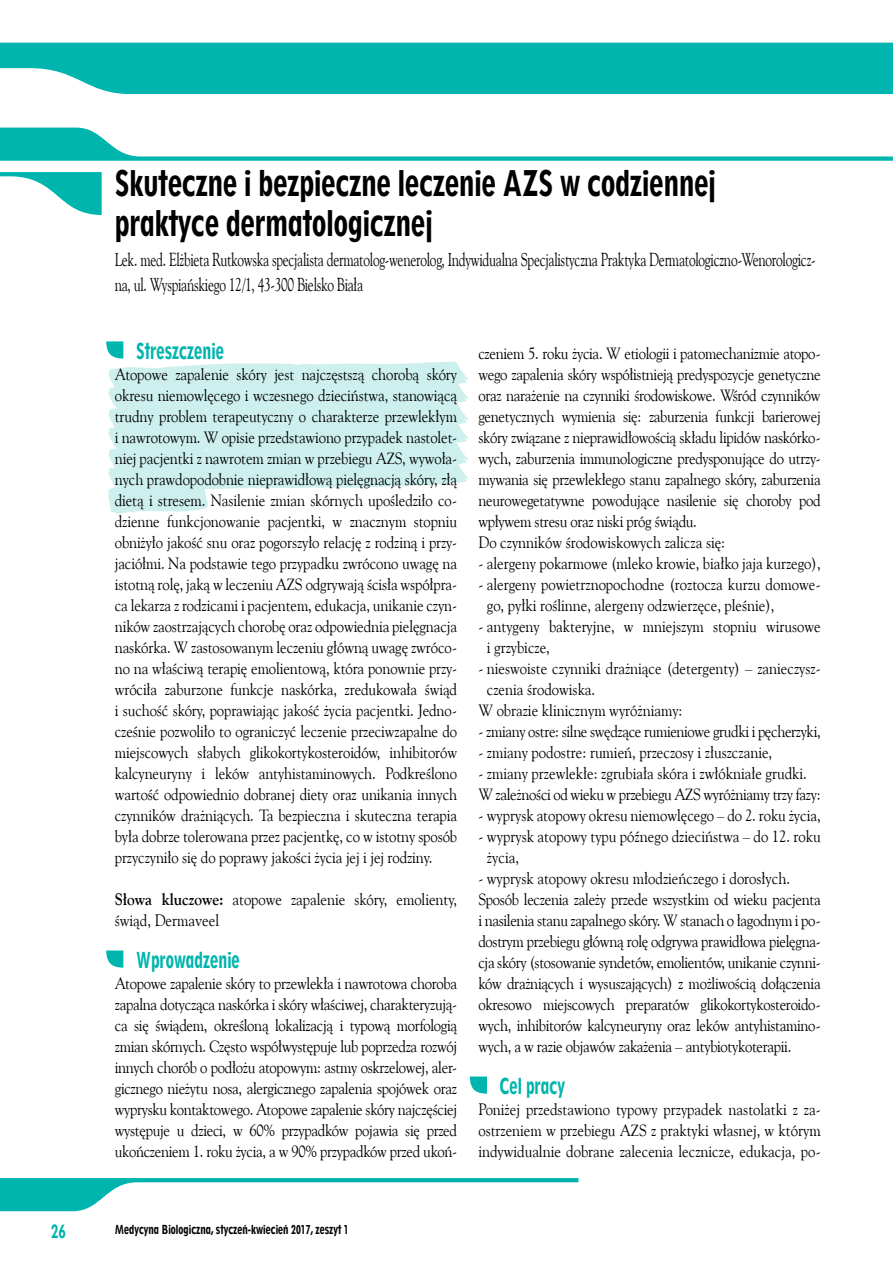
<style>
.page{position:relative;width:893px;height:1263px;background:#fff}
.page>*{position:absolute;margin:0;border:0;box-sizing:border-box;transform-origin:0 0}
.t1{font:33.15px/40.5px "Geometr 212 Hv Cn EU";color:#000;scale:.77 1}
.t2{font:20.7px "Geometr 212 Hv Cn EU";color:#00b5ad;scale:.72 1}
.t3{font:18.75px/25.5px "Goudy Ol St EU";letter-spacing:-.02em;color:#000;scale:.72 1}
.t4{font:17.55px "Geometr 212 Hv Cn EU";color:#00b5ad;scale:.77 1}
.t5{font:16.5px/21px "Goudy Ol St EU";letter-spacing:-.02em;color:#000;scale:.9 1}
.t6{font:16.5px/21px "Goudy Ol St EU";color:#000;scale:.9 1}
.t7{font:11.7px "Geometr 212 Hv Cn EU";color:#000;scale:.77 1}
.s1{font-weight:700}
</style>
<div class="page">
<div style="left:0;top:43px;width:893px;height:51px;background:#00b5ad"></div>
<svg style="left:0;top:1178px;width:578px;height:33px"></svg>
<svg style="left:0;top:172px;width:102px;height:43px"></svg>
<svg style="left:0;top:128px;width:893px;height:33px"></svg>
<svg style="left:106px;top:341px;width:363px;height:173px"></svg>
<svg style="left:106px;top:950px;width:17px;height:18px"></svg>
<svg style="left:469px;top:1076px;width:18px;height:18px"></svg>
<h1 class="t1" style="left:115px;top:164px;width:782px">Skuteczne i bezpieczne leczenie AZS w codziennej praktyce dermatologicznej</h1>
<p class="t3" style="left:115px;top:247px;width:975px">Lek. med. Elżbieta Rutkowska specjalista dermatolog-wenerolog, Indywidualna Specjalistyczna Praktyka Dermatologiczno-Wenorologicz&shy;na, ul. Wyspiańskiego 12/1, 43-300 Bielsko Biała</p>
<p class="t2" style="left:136px;top:337px;width:123px">Streszczenie</p>
<p class="t5" style="left:115px;top:364px;width:382px;text-align:justify">Atopowe zapalenie skóry jest najczęstszą chorobą skóry okresu niemowlęcego i wczesnego dzieciństwa, stanowiącą trudny problem terapeutyczny o charakterze przewlekłym i nawrotowym. W opisie przedstawiono przypadek nastolet&shy;niej pacjentki z nawrotem zmian w przebiegu AZS, wywoła&shy;nych prawdopodobnie nieprawidłową pielęgnacją skóry, złą dietą i stresem. Nasilenie zmian skórnych upośledziło co&shy;dzienne funkcjonowanie pacjentki, w znacznym stopniu obniżyło jakość snu oraz pogorszyło relację z rodziną i przy&shy;jaciółmi. Na podstawie tego przypadku zwrócono uwagę na istotną rolę, jaką w leczeniu AZS odgrywają ścisła współpra&shy;ca lekarza z rodzicami i pacjentem, edukacja, unikanie czyn&shy;ników zaostrzających chorobę oraz odpowiednia pielęgnacja naskórka. W zastosowanym leczeniu główną uwagę zwróco&shy;no na właściwą terapię emolientową, która ponownie przy&shy;wróciła zaburzone funkcje naskórka, zredukowała świąd i suchość skóry, poprawiając jakość życia pacjentki. Jedno&shy;cześnie pozwoliło to ograniczyć leczenie przeciwzapalne do miejscowych słabych glikokortykosteroidów, inhibitorów kalcyneuryny i leków antyhistaminowych. Podkreślono wartość odpowiednio dobranej diety oraz unikania innych czynników drażniących. Ta bezpieczna i skuteczna terapia była dobrze tolerowana przez pacjentkę, co w istotny sposób przyczyniło się do poprawy jakości życia jej i jej rodziny.</p>
<p class="t5" style="left:115px;top:889px;width:382px"><span class="s1">Słowa kluczowe:</span> atopowe zapalenie skóry, emolienty, świąd, Dermaveel</p>
<p class="t2" style="left:136px;top:946px;width:146px">Wprowadzenie</p>
<p class="t5" style="left:115px;top:973px;width:382px;text-align:justify">Atopowe zapalenie skóry to przewlekła i nawrotowa choroba zapalna dotycząca naskórka i skóry właściwej, charakteryzują&shy;ca się świądem, określoną lokalizacją i typową morfologią zmian skórnych. Często współwystępuje lub poprzedza rozwój innych chorób o podłożu atopowym: astmy oskrzelowej, aler&shy;gicznego nieżytu nosa, alergicznego zapalenia spojówek oraz wyprysku kontaktowego. Atopowe zapalenie skóry najczęściej występuje u dzieci, w 60% przypadków pojawia się przed ukończeniem 1. roku życia, a w 90% przypadków przed ukoń-</p>
<p class="t5" style="left:478px;top:343px;width:382px">czeniem 5. roku życia. W etiologii i patomechanizmie atopo&shy;wego zapalenia skóry współistnieją predyspozycje genetyczne oraz narażenie na czynniki środowiskowe. Wśród czynników genetycznych wymienia się: zaburzenia funkcji barierowej skóry związane z nieprawidłowością składu lipidów naskórko&shy;wych, zaburzenia immunologiczne predysponujące do utrzy&shy;mywania się przewlekłego stanu zapalnego skóry, zaburzenia neurowegetatywne powodujące nasilenie się choroby pod wpływem stresu oraz niski próg świądu.<br>Do czynników środowiskowych zalicza się:</p>
<p class="t5" style="left:478px;top:553px;width:382px">- alergeny pokarmowe (mleko krowie, białko jaja kurzego),</p>
<p class="t5" style="left:487px;top:574px;width:372px;text-indent:-9px">- alergeny powietrznopochodne (roztocza kurzu domowe&shy;go, pyłki roślinne, alergeny odzwierzęce, pleśnie),</p>
<p class="t5" style="left:487px;top:616px;width:372px;text-indent:-9px">- antygeny bakteryjne, w mniejszym stopniu wirusowe i grzybicze,</p>
<p class="t5" style="left:478px;top:658px;width:382px">- nieswoiste czynniki drażniące (detergenty) – zanieczysz-</p>
<p class="t5" style="left:487px;top:679px;width:122px">czenia środowiska.</p>
<p class="t5" style="left:478px;top:700px;width:228px">W obrazie klinicznym wyróżniamy:</p>
<p class="t5" style="left:478px;top:721px;width:382px">- zmiany ostre: silne swędzące rumieniowe grudki i pęcherzyki,</p>
<p class="t5" style="left:478px;top:742px;width:328px">- zmiany podostre: rumień, przeczosy i złuszczanie,</p>
<p class="t5" style="left:478px;top:763px;width:382px">- zmiany przewlekłe: zgrubiała skóra i zwłókniałe grudki.<br>W zależności od wieku w przebiegu AZS wyróżniamy trzy fazy:</p>
<p class="t5" style="left:478px;top:805px;width:382px">- wyprysk atopowy okresu niemowlęcego – do 2. roku życia,</p>
<p class="t6" style="left:487px;top:826px;width:372px;text-indent:-9px">- wyprysk atopowy typu późnego dzieciństwa – do 12. roku życia,</p>
<p class="t5" style="left:478px;top:868px;width:382px">- wyprysk atopowy okresu młodzieńczego i dorosłych.<br>Sposób leczenia zależy przede wszystkim od wieku pacjenta i nasilenia stanu zapalnego skóry. W stanach o łagodnym i po&shy;dostrym przebiegu główną rolę odgrywa prawidłowa pielęgna&shy;cja skóry (stosowanie syndetów, emolientów, unikanie czynni&shy;ków drażniących i wysuszających) z możliwością dołączenia okresowo miejscowych preparatów glikokortykosteroido&shy;wych, inhibitorów kalcyneuryny oraz leków antyhistamino&shy;wych, a w razie objawów zakażenia – antybiotykoterapii.</p>
<p class="t2" style="left:500px;top:1072px;width:92px">Cel pracy</p>
<p class="t5" style="left:478px;top:1099px;width:382px;text-align:justify">Poniżej przedstawiono typowy przypadek nastolatki z za&shy;ostrzeniem w przebiegu AZS z praktyki własnej, w którym indywidualnie dobrane zalecenia lecznicze, edukacja, po-</p>
<p class="t4" style="left:51px;top:1219px;width:21px">26</p>
<p class="t7" style="left:115px;top:1222px;width:305px">Medycyna Biologiczna, styczeń-kwiecień 2017, zeszyt 1</p>
</div>
